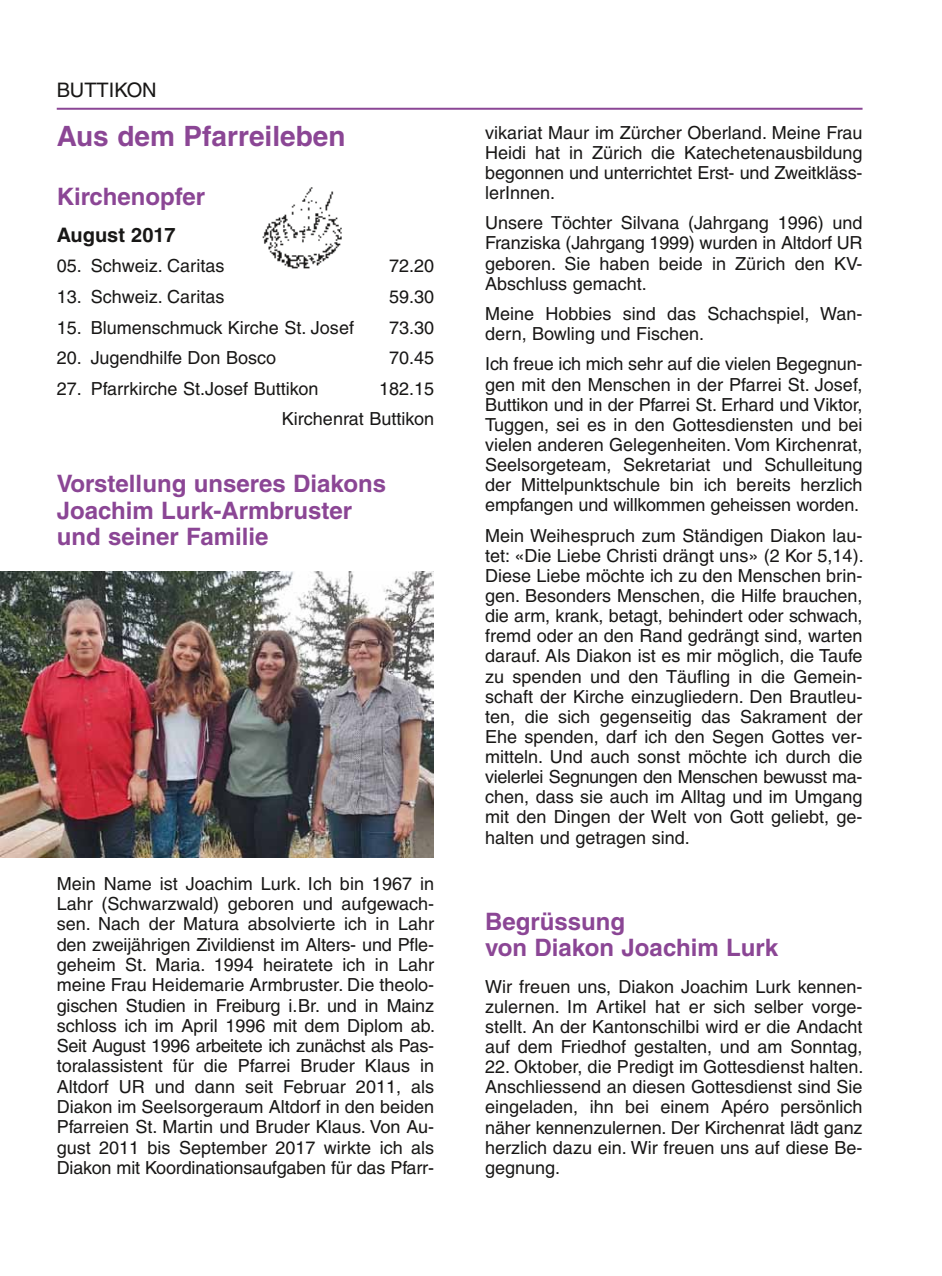
<style>
.page{position:relative;width:942px;height:1276px;background:#fff}
.page>*{position:absolute;margin:0;border:0;box-sizing:border-box;transform-origin:0 0}
.t1{font:700 28px "Helvetica";color:#8b4695}
.t2{font:700 24px/26.2px "Helvetica";color:#8b4695}
.t3{font:700 20px "Helvetica";color:#181716}
.t4{font:20px "Helvetica";color:#181716}
.t5{font:18px/20.2px "Helvetica";color:#181716}
</style>
<div class="page">
<hr style="left:57px;top:108px;width:805px;height:2px;background:#8b4695">
<img style="left:262px;top:187px;width:80px;height:82px">
<img style="left:0;top:571px;width:434px;height:286px">
<p class="t4" style="left:57px;top:79px;width:27px">Buttikon</p>
<h1 class="t1" style="left:57px;top:119px;width:290px">Aus dem Pfarreileben</h1>
<h2 class="t2" style="left:57px;top:183px;width:150px">Kirchenopfer</h2>
<p class="t3" style="left:57px;top:223px;width:120px">August 2017</p>
<p class="t5" style="left:57px;top:256px;width:169px">05. Schweiz. Caritas</p>
<p class="t5" style="left:389px;top:256px;width:47px">72.20</p>
<p class="t5" style="left:57px;top:286px;width:169px">13. Schweiz. Caritas</p>
<p class="t5" style="left:389px;top:286px;width:47px">59.30</p>
<p class="t5" style="left:57px;top:317px;width:298px">15. Blumenschmuck Kirche St. Josef</p>
<p class="t5" style="left:389px;top:317px;width:47px">73.30</p>
<p class="t5" style="left:57px;top:348px;width:221px">20. Jugendhilfe Don Bosco</p>
<p class="t5" style="left:389px;top:348px;width:47px">70.45</p>
<p class="t5" style="left:57px;top:378px;width:263px">27. Pfarrkirche St.Josef Buttikon</p>
<p class="t5" style="left:282px;top:373px;width:154px;line-height:30.6px;text-align:right">182.15<br>Kirchenrat Buttikon</p>
<h2 class="t2" style="left:57px;top:470px;width:331px">Vorstellung unseres Diakons<br>Joachim Lurk-Armbruster und seiner Familie</h2>
<p class="t5" style="left:57px;top:873px;width:380px">Mein Name ist Joachim Lurk. Ich bin 1967 in Lahr (Schwarzwald) geboren und aufgewach&shy;sen. Nach der Matura absolvierte ich in Lahr den zweijährigen Zivildienst im Alters- und Pfle&shy;geheim St. Maria. 1994 heiratete ich in Lahr meine Frau Heidemarie Armbruster. Die theolo&shy;gischen Studien in Freiburg i.Br. und in Mainz schloss ich im April 1996 mit dem Diplom ab.<br>Seit August 1996 arbeitete ich zunächst als Pas&shy;toralassistent für die Pfarrei Bruder Klaus in Altdorf UR und dann seit Februar 2011, als Diakon im Seelsorgeraum Altdorf in den beiden Pfarreien St. Martin und Bruder Klaus. Von Au-- gust 2011 bis September 2017 wirkte ich als Diakon mit Koordinationsaufgaben für das Pfarr-</p>
<p class="t5" style="left:485px;top:122px;width:378px;text-align:justify">vikariat Maur im Zürcher Oberland. Meine Frau Heidi hat in Zürich die Katechetenausbildung begonnen und unterrichtet Erst- und Zweitkläss&shy;lerInnen.</p>
<p class="t5" style="left:485px;top:213px;width:379px;text-align:justify">Unsere Töchter Silvana (Jahrgang 1996) und Franziska (Jahrgang 1999) wurden in Altdorf UR geboren. Sie haben beide in Zürich den KV-Abschluss gemacht.</p>
<p class="t5" style="left:485px;top:303px;width:377px">Meine Hobbies sind das Schachspiel, Wan&shy;dern, Bowling und Fischen.</p>
<p class="t5" style="left:485px;top:354px;width:379px;text-align:justify">Ich freue ich mich sehr auf die vielen Begegnun&shy;gen mit den Menschen in der Pfarrei St. Josef, Buttikon und in der Pfarrei St. Erhard und Viktor, Tuggen, sei es in den Gottesdiensten und bei vielen anderen Gelegenheiten. Vom Kirchenrat, Seelsorgeteam, Sekretariat und Schulleitung der Mittelpunktschule bin ich bereits herzlich empfangen und willkommen geheissen worden.</p>
<p class="t5" style="left:485px;top:525px;width:380px">Mein Weihespruch zum Ständigen Diakon lau&shy;tet: «Die Liebe Christi drängt uns» (2 Kor 5,14).<br>Diese Liebe möchte ich zu den Menschen brin&shy;gen. Besonders Menschen, die Hilfe brauchen, die arm, krank, betagt, behindert oder schwach, fremd oder an den Rand gedrängt sind, warten darauf. Als Diakon ist es mir möglich, die Taufe zu spenden und den Täufling in die Gemein&shy;schaft der Kirche einzugliedern. Den Brautleu&shy;ten, die sich gegenseitig das Sakrament der Ehe spenden, darf ich den Segen Gottes ver&shy;mitteln. Und auch sonst möchte ich durch die vielerlei Segnungen den Menschen bewusst ma-- chen, dass sie auch im Alltag und im Umgang mit den Dingen der Welt von Gott geliebt, ge-- halten und getragen sind.</p>
<h2 class="t2" style="left:485px;top:908px;width:294px">Begrüssung<br>von Diakon Joachim Lurk</h2>
<p class="t5" style="left:485px;top:976px;width:379px;text-align:justify">Wir freuen uns, Diakon Joachim Lurk kennen&shy;zulernen. Im Artikel hat er sich selber vorge&shy;stellt. An der Kantonschilbi wird er die Andacht auf dem Friedhof gestalten, und am Sonntag,</p>
<p class="t5" style="left:485px;top:1056px;width:380px">22. Oktober, die Predigt im Gottesdienst halten.<br>Anschliessend an diesen Gottesdienst sind Sie eingeladen, ihn bei einem Apéro persönlich näher kennenzulernen. Der Kirchenrat lädt ganz herzlich dazu ein. Wir freuen uns auf diese Be-- gegnung.</p>
</div>
